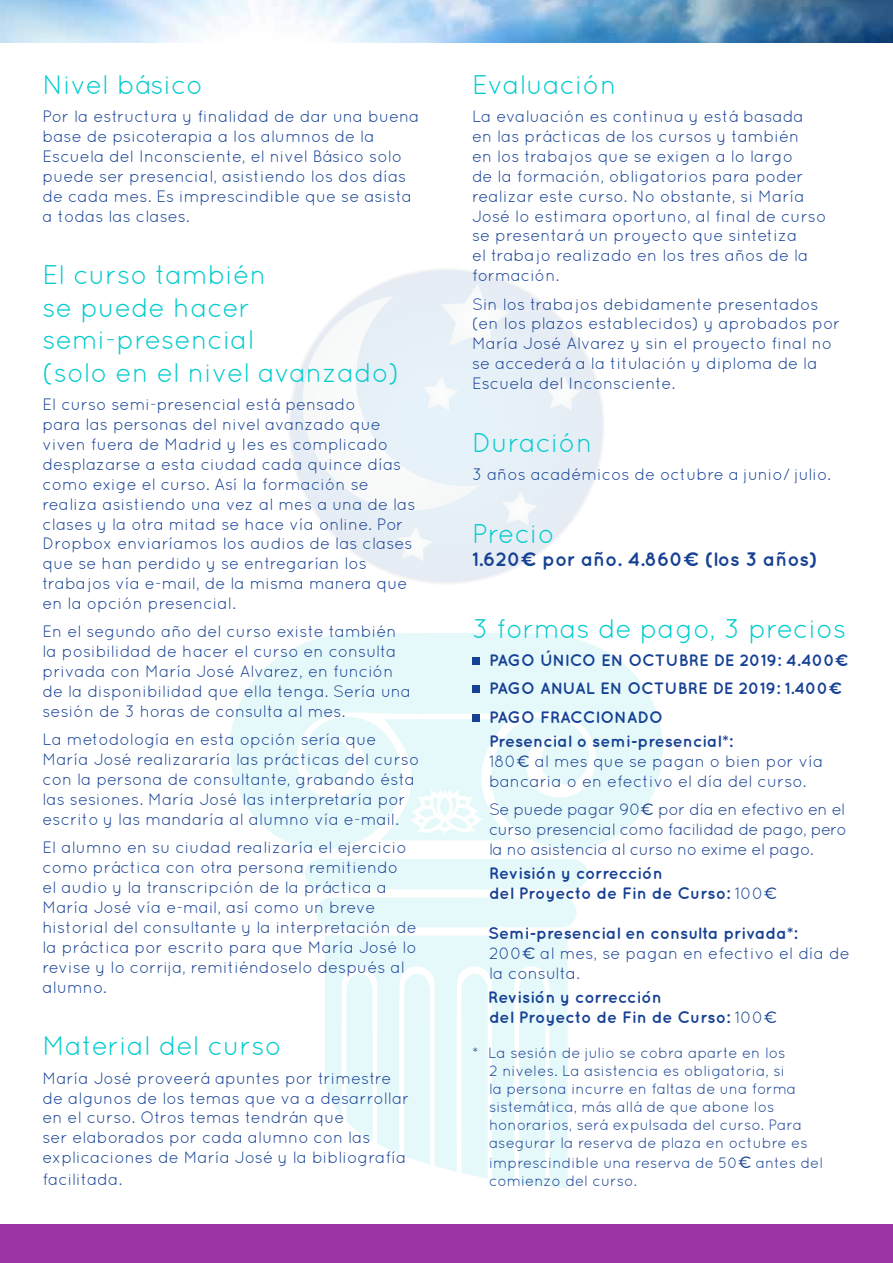
<style>
.page{position:relative;width:893px;height:1263px;background:#fff}
.page>*{position:absolute;margin:0;border:0;box-sizing:border-box;transform-origin:0 0}
.t1{font:27px/32.5px "Quicksand";color:#01cbcd}
.t2{font:700 19.5px "Quicksand";color:#164194}
.t3{font:16.5px/20px "Quicksand";color:#164194}
.t4{font:700 16.5px/28.3px "Quicksand";color:#164194}
.t5{font:15px/18px "Quicksand";color:#164194}
.s1{font-family:"Montserrat";font-weight:500}
.s2{font-weight:700}
.s3{font-family:"Montserrat";font-weight:300}
.s4{font-weight:400}
.s5{font-family:"Montserrat";font-weight:300;font-size:16.5px}
</style>
<div class="page">
<img style="left:0;top:0;width:893px;height:43px">
<svg style="left:230px;top:633px;width:433px;height:216px;fill:#e6f9fa"></svg>
<svg style="left:325px;top:935px;width:243px;height:253px;fill:#e6f9fa"></svg>
<div style="left:305px;top:859px;width:283px;height:30px;background:#e6f9fa"></div>
<div style="left:316px;top:897px;width:261px;height:30px;background:#e6f9fa"></div>
<div style="left:519px;top:973px;width:26px;height:214px;background:#e6f9fa"></div>
<svg style="left:461px;top:973px;width:27px;height:205px;background:#e7f9fa"></svg>
<div style="left:404px;top:973px;width:26px;height:192px;background:#e6f9fa"></div>
<svg style="left:346px;top:973px;width:27px;height:168px;background:#e8f9fa"></svg>
<svg style="left:380px;top:719px;width:132px;height:121px"></svg>
<div style="left:289px;top:269px;width:315px;height:315px;background:#e6edf5;border-radius:50%"></div>
<svg style="left:546px;top:376px;width:34px;height:35px"></svg>
<svg style="left:289px;top:283px;width:249px;height:279px"></svg>
<div style="left:472px;top:657px;width:7px;height:7px;background:#164194"></div>
<div style="left:472px;top:686px;width:7px;height:7px;background:#164194"></div>
<div style="left:472px;top:714px;width:7px;height:7px;background:#164194"></div>
<div style="left:0;top:1225px;width:893px;height:38px;background:#9b35a6"></div>
<h1 class="t1" style="left:43px;top:68px;width:162px">Nivel básico</h1>
<p class="t3" style="left:43px;top:106px;width:378px">Por la estructura y finalidad de dar una buena base de psicoterapia a los alumnos de la Escuela del Inconsciente, el nivel Básico solo puede ser presencial, asistiendo los dos días de cada mes. Es imprescindible que se asista a todas las clases.</p>
<h1 class="t1" style="left:43px;top:258px;width:359px">El curso también<br>se puede hacer semi-presencial<br>(solo en el nivel avanzado)</h1>
<p class="t3" style="left:43px;top:394px;width:375px">El curso semi-presencial está pensado<br>para las personas del nivel avanzado que viven fuera de Madrid y les es complicado desplazarse a esta ciudad cada quince días como exige el curso. Así la formación se realiza asistiendo una vez al mes a una de las clases y la otra mitad se hace vía online. Por Dropbox enviaríamos los audios de las clases que se han perdido y se entregarían los trabajos vía e-mail, de la misma manera que en la opción presencial.</p>
<p class="t3" style="left:43px;top:622px;width:370px">En el segundo año del curso existe también la posibilidad de hacer el curso en consulta privada con María José Alvarez, en función de la disponibilidad que ella tenga. Sería una sesión de 3 horas de consulta al mes.</p>
<p class="t3" style="left:43px;top:729px;width:378px">La metodología en esta opción sería que María José realizararía las prácticas del curso con la persona de consultante, grabando ésta las sesiones. María José las interpretaría por escrito y las mandaría al alumno vía e-mail.</p>
<p class="t3" style="left:43px;top:837px;width:376px">El alumno en su ciudad realizaría el ejercicio como práctica con otra persona remitiendo<br>el audio y la transcripción de la práctica a María José vía e-mail, así como un breve historial del consultante y la interpretación de la práctica por escrito para que María José lo revise y lo corrija, remitiéndoselo después al alumno.</p>
<h1 class="t1" style="left:43px;top:1029px;width:241px">Material del curso</h1>
<p class="t3" style="left:43px;top:1068px;width:368px">María José proveerá apuntes por trimestre de algunos de los temas que va a desarrollar en el curso. Otros temas tendrán que<br>ser elaborados por cada alumno con las explicaciones de María José y la bibliografía</p>
<p class="t3" style="left:43px;top:1169px;width:81px">facilitada.</p>
<h1 class="t1" style="left:472px;top:68px;width:146px">Evaluación</h1>
<p class="t3" style="left:472px;top:106px;width:356px">La evaluación es continua y está basada en las prácticas de los cursos y también<br>en los trabajos que se exigen a lo largo<br>de la formación, obligatorios para poder realizar este curso. No obstante, si María José lo estimara oportuno, al final de curso se presentará un proyecto que sintetiza<br>el trabajo realizado en los tres años de la formación.</p>
<p class="t3" style="left:472px;top:294px;width:370px">Sin los trabajos debidamente presentados (en los plazos establecidos) y aprobados por María José Alvarez y sin el proyecto final no se accederá a la titulación y diploma de la Escuela del Inconsciente.</p>
<h1 class="t1" style="left:472px;top:426px;width:122px">Duración</h1>
<p class="t3" style="left:472px;top:464px;width:360px">3 años académicos de octubre a junio/ julio.</p>
<h1 class="t1" style="left:472px;top:517px;width:84px">Precio</h1>
<p class="t2" style="left:472px;top:548px;width:347px">1.620<span class="s1">€</span> por año. 4.860<span class="s1">€</span> (los 3 años)</p>
<h1 class="t1" style="left:472px;top:612px;width:376px">3 formas de pago, 3 precios</h1>
<p class="t4" style="left:489px;top:646px;width:361px">PAGO ÚNICO EN OCTUBRE DE 2019: 4.400<span class="s1">€<br></span>PAGO ANUAL EN OCTUBRE DE 2019: 1.400<span class="s1">€<br></span>PAGO FRACCIONADO</p>
<p class="t3" style="left:489px;top:731px;width:336px"><span class="s2">Presencial o semi-presencial*:<br></span>180<span class="s3">€</span> al mes que se pagan o bien por vía bancaria o en efectivo el día del curso.</p>
<p class="t3" style="left:489px;top:799px;width:359px;text-align:justify">Se puede pagar 90<span class="s3">€</span> por día en efectivo en el curso presencial como facilidad de pago, pero la no asistencia al curso no exime el pago.</p>
<p class="t4" style="left:489px;top:863px;width:290px;line-height:20px">Revisión y corrección<br>del Proyecto de Fin de Curso: <span class="s4">100</span><span class="s3">€</span></p>
<p class="t3" style="left:488px;top:923px;width:363px"><span class="s2">Semi-presencial en consulta privada*:<br></span>200<span class="s3">€</span> al mes, se pagan en efectivo el día de la consulta.</p>
<p class="t4" style="left:488px;top:986px;width:290px;line-height:20px">Revisión y corrección<br>del Proyecto de Fin de Curso: <span class="s4">100</span><span class="s3">€</span></p>
<p class="t5" style="left:489px;top:1043px;width:320px;text-indent:-17px">* La sesión de julio se cobra aparte en los<br>2 niveles. La asistencia es obligatoria, si<br>la persona incurre en faltas de una forma sistemática, más allá de que abone los honorarios, será expulsada del curso. Para asegurar la reserva de plaza en octubre es</p>
<p class="t5" style="left:489px;top:1153px;width:336px">imprescindible una reserva de 50<span class="s5">€</span> antes del comienzo del curso.</p>
</div>
